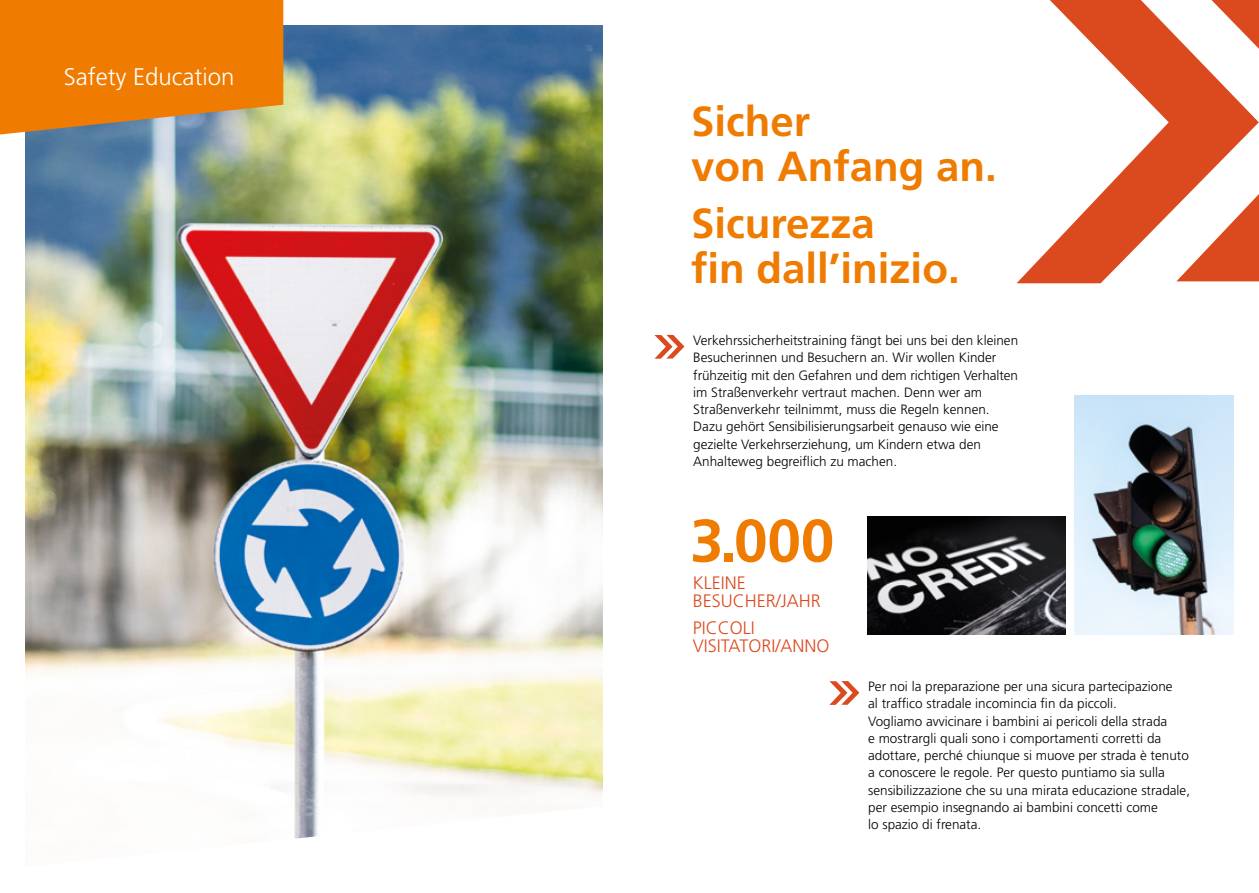
<style>
.page{position:relative;width:1259px;height:893px;background:#fff}
.page>*{position:absolute;margin:0;border:0;box-sizing:border-box;transform-origin:0 0}
.t1{font:700 60px "Frutiger LT Std";color:#ef7b00}
.t2{font:700 42px/45px "Frutiger LT Std";color:#ef7b00}
.t3{font:300 24px "Frutiger LT Std";color:#fff}
.t4{font:300 18px/18px "Frutiger LT Std";color:#db4a1e}
.t5{font:300 13.5px/17.2px "Frutiger LT Std";color:#000}
</style>
<div class="page">
<img style="left:26px;top:26px;width:577px;height:778px">
<svg style="left:829px;top:681px;width:30px;height:24px"></svg>
<svg style="left:294px;top:804px;width:24px;height:35px"></svg>
<svg style="left:0;top:0;width:283px;height:134px;background:#e58012"></svg>
<svg style="left:654px;top:335px;width:30px;height:24px"></svg>
<img style="left:867px;top:517px;width:199px;height:117px">
<img style="left:1074px;top:396px;width:159px;height:238px">
<svg style="left:1017px;top:0;width:241px;height:283px"></svg>
<svg style="left:1176px;top:0;width:83px;height:281px"></svg>
<h3 class="t3" style="left:64px;top:63px;width:172px">Safety Education</h3>
<h2 class="t2" style="left:691px;top:99px;width:307px">Sicher<br>von Anfang an.</h2>
<h2 class="t2" style="left:691px;top:201px;width:270px">Sicurezza<br>fin dall’inizio.</h2>
<p class="t5" style="left:693px;top:332px;width:326px">Verkehrssicherheitstraining fängt bei uns bei den kleinen Besucherinnen und Besuchern an. Wir wollen Kinder frühzeitig mit den Gefahren und dem richtigen Verhalten im Straßenverkehr vertraut machen. Denn wer am Straßenverkehr teilnimmt, muss die Regeln kennen.<br>Dazu gehört Sensibilisierungsarbeit genauso wie eine gezielte Verkehrserziehung, um Kindern etwa den Anhalteweg begreiflich zu machen.</p>
<h1 class="t1" style="left:690px;top:506px;width:146px">3.000</h1>
<h3 class="t4" style="left:693px;top:574px;width:130px">KLEINE<br>BESUCHER/JAHR</h3>
<h3 class="t4" style="left:693px;top:619px;width:138px">PICCOLI<br>VISITATORI/ANNO</h3>
<p class="t5" style="left:868px;top:678px;width:323px">Per noi la preparazione per una sicura partecipazione<br>al traffico stradale incomincia fin da piccoli.<br>Vogliamo avvicinare i bambini ai pericoli della strada<br>e mostrargli quali sono i comportamenti corretti da adottare, perché chiunque si muove per strada è tenuto a conoscere le regole. Per questo puntiamo sia sulla sensibilizzazione che su una mirata educazione stradale, per esempio insegnando ai bambini concetti come<br>lo spazio di frenata.</p>
</div>
